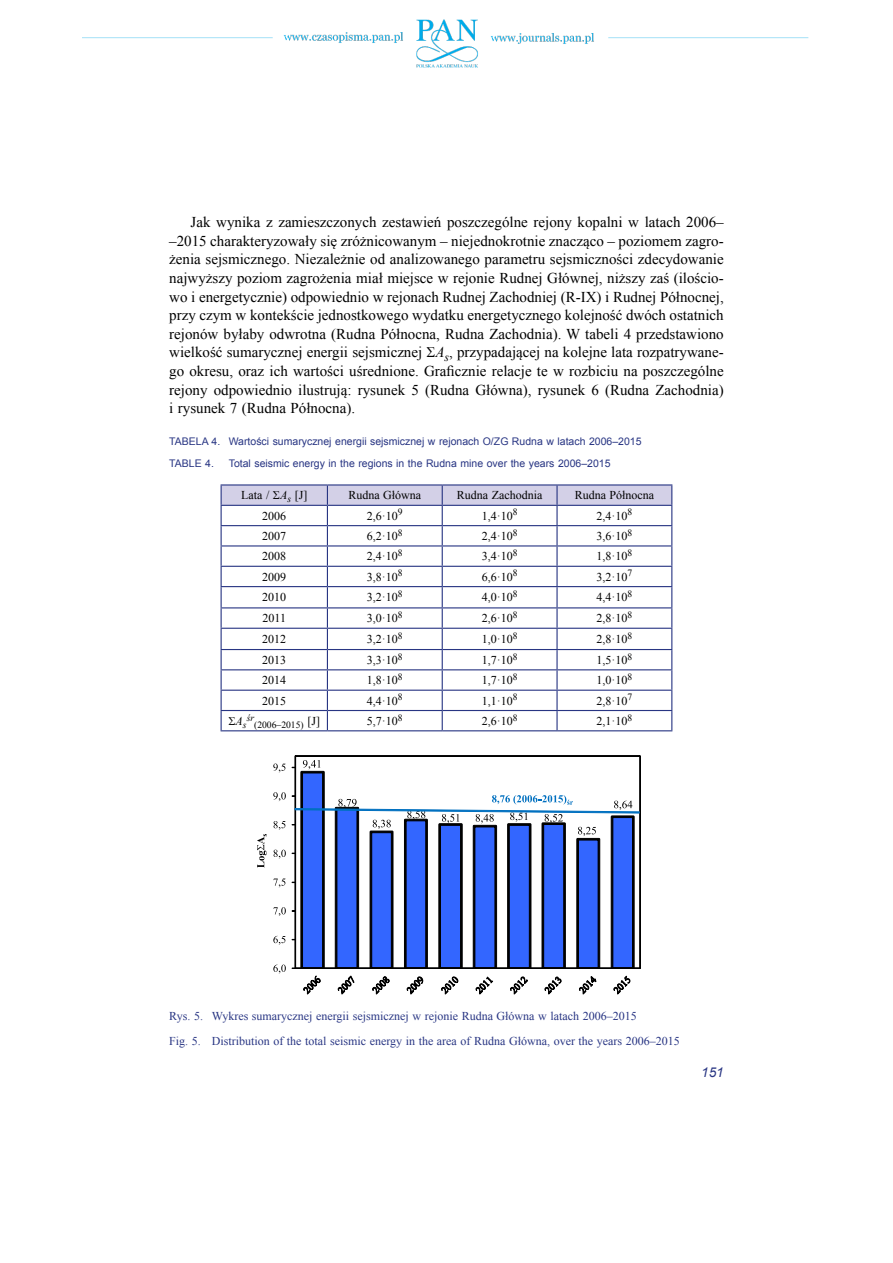
<style>
.page{position:relative;width:893px;height:1263px;background:#fff}
.page>*{position:absolute;margin:0;border:0;box-sizing:border-box;transform-origin:0 0}
.t1{font:15px/18.6px "Times New Roman";color:#000;text-align:justify}
.t2{font:italic 13.5px "Arial";color:#283583}
.t3{font:12px "Times New Roman";color:#000}
.t4{font:12px/25px "Times New Roman";color:#283583}
.t5{font:italic 12px "Times New Roman";color:#000}
.t6{font:10.5px "Arial";color:#283583}
.t7{font:9.6px "Times New Roman";color:#000}
.t8{font:italic 9.6px "Times New Roman";color:#000}
.s1{font-style:italic}
</style>
<div class="page">
<img style="left:82px;top:19px;width:727px;height:49px">
<hr style="left:221px;top:484px;width:106px;height:1px;background:#283583">
<hr style="left:327px;top:484px;width:115px;height:1px;background:#283583">
<hr style="left:442px;top:484px;width:115px;height:1px;background:#283583">
<hr style="left:557px;top:484px;width:115px;height:1px;background:#283583">
<hr style="left:221px;top:730px;width:106px;height:1px;background:#283583">
<hr style="left:327px;top:730px;width:115px;height:1px;background:#283583">
<hr style="left:442px;top:730px;width:115px;height:1px;background:#283583">
<hr style="left:557px;top:730px;width:115px;height:1px;background:#283583">
<svg style="left:294px;top:755px;width:347px;height:214px"></svg>
<hr style="left:295px;top:756px;width:1px;height:212px;background:#000">
<svg style="left:273px;top:964px;width:13px;height:9px"></svg>
<svg style="left:273px;top:936px;width:12px;height:9px"></svg>
<svg style="left:273px;top:907px;width:13px;height:9px"></svg>
<svg style="left:273px;top:878px;width:12px;height:9px"></svg>
<svg style="left:274px;top:850px;width:12px;height:9px"></svg>
<svg style="left:274px;top:821px;width:11px;height:9px"></svg>
<svg style="left:273px;top:792px;width:13px;height:9px"></svg>
<svg style="left:273px;top:763px;width:12px;height:9px"></svg>
<svg style="left:303px;top:975px;width:18px;height:19px"></svg>
<svg style="left:338px;top:975px;width:16px;height:19px"></svg>
<svg style="left:372px;top:976px;width:18px;height:18px"></svg>
<svg style="left:407px;top:976px;width:16px;height:19px"></svg>
<svg style="left:441px;top:977px;width:17px;height:17px"></svg>
<svg style="left:476px;top:976px;width:17px;height:18px"></svg>
<svg style="left:510px;top:976px;width:18px;height:18px"></svg>
<svg style="left:545px;top:976px;width:16px;height:18px"></svg>
<svg style="left:579px;top:976px;width:18px;height:18px"></svg>
<svg style="left:613px;top:976px;width:17px;height:18px"></svg>
<svg style="left:257px;top:834px;width:10px;height:34px"></svg>
<svg style="left:292px;top:760px;width:348px;height:209px"></svg>
<svg style="left:221px;top:485px;width:451px;height:245px"></svg>
<p class="t1" style="left:169px;top:213px;width:556px;text-indent:21px">Jak wynika z zamieszczonych zestawień poszczególne rejony kopalni w latach 2006– –2015 charakteryzowały się zróżnicowanym – niejednokrotnie znacząco – poziomem zagro&shy;żenia sejsmicznego. Niezależnie od analizowanego parametru sejsmiczności zdecydowanie najwyższy poziom zagrożenia miał miejsce w rejonie Rudnej Głównej, niższy zaś (ilościo&shy;wo i energetycznie) odpowiednio w rejonach Rudnej Zachodniej (R-IX) i Rudnej Północnej, przy czym w kontekście jednostkowego wydatku energetycznego kolejność dwóch ostatnich rejonów byłaby odwrotna (Rudna Północna, Rudna Zachodnia). W tabeli 4 przedstawiono wielkość sumarycznej energii sejsmicznej <span class="s1">A</span><sub>s</sub>, przypadającej na kolejne lata rozpatrywane&shy;go okresu, oraz ich wartości uśrednione. Graficznie relacje te w rozbiciu na poszczególne rejony odpowiednio ilustrują: rysunek 5 (Rudna Główna), rysunek 6 (Rudna Zachodnia) i rysunek 7 (Rudna Północna).</p>
<p class="t6" style="left:169px;top:435px;width:8px">Tab</p>
<p class="t6" style="left:189px;top:435px;width:454px">ela 4. Wartości sumarycznej energii sejsmicznej w rejonach O/ZG Rudna w latach 2006–2015</p>
<p class="t6" style="left:169px;top:457px;width:8px">Tab</p>
<p class="t6" style="left:189px;top:457px;width:423px">le 4. Total seismic energy in the regions in the Rudna mine over the years 2006–2015</p>
<p class="t3" style="left:241px;top:487px;width:68px">Lata / <span class="s1">A</span><sub>s</sub> [J]</p>
<p class="t3" style="left:348px;top:487px;width:74px">Rudna Główna</p>
<p class="t3" style="left:457px;top:487px;width:87px">Rudna Zachodnia</p>
<p class="t3" style="left:575px;top:487px;width:81px">Rudna Północna</p>
<p class="t3" style="left:262px;top:508px;width:25px">2006</p>
<p class="t3" style="left:367px;top:508px;width:37px">2,6·10<sup>9</sup></p>
<p class="t3" style="left:482px;top:507px;width:37px">1,4·10<sup>8</sup></p>
<p class="t3" style="left:597px;top:507px;width:37px">2,4·10<sup>8</sup></p>
<p class="t3" style="left:262px;top:528px;width:25px">2007</p>
<p class="t3" style="left:367px;top:528px;width:37px">6,2·10<sup>8</sup></p>
<p class="t3" style="left:482px;top:528px;width:37px">2,4·10<sup>8</sup></p>
<p class="t3" style="left:597px;top:528px;width:37px">3,6·10<sup>8</sup></p>
<p class="t3" style="left:262px;top:548px;width:25px">2008</p>
<p class="t3" style="left:367px;top:548px;width:37px">2,4·10<sup>8</sup></p>
<p class="t3" style="left:482px;top:548px;width:37px">3,4·10<sup>8</sup></p>
<p class="t3" style="left:597px;top:548px;width:37px">1,8·10<sup>8</sup></p>
<p class="t3" style="left:262px;top:568px;width:25px">2009</p>
<p class="t3" style="left:367px;top:568px;width:37px">3,8·10<sup>8</sup></p>
<p class="t3" style="left:482px;top:568px;width:37px">6,6·10<sup>8</sup></p>
<p class="t3" style="left:597px;top:568px;width:37px">3,2·10<sup>7</sup></p>
<p class="t3" style="left:262px;top:589px;width:25px">2010</p>
<p class="t3" style="left:367px;top:589px;width:37px">3,2·10<sup>8</sup></p>
<p class="t3" style="left:482px;top:589px;width:37px">4,0·10<sup>8</sup></p>
<p class="t3" style="left:597px;top:589px;width:37px">4,4·10<sup>8</sup></p>
<p class="t3" style="left:262px;top:610px;width:25px">2011</p>
<p class="t3" style="left:367px;top:610px;width:37px">3,0·10<sup>8</sup></p>
<p class="t3" style="left:482px;top:610px;width:37px">2,6·10<sup>8</sup></p>
<p class="t3" style="left:597px;top:610px;width:37px">2,8·10<sup>8</sup></p>
<p class="t3" style="left:262px;top:631px;width:25px">2012</p>
<p class="t3" style="left:367px;top:631px;width:37px">3,2·10<sup>8</sup></p>
<p class="t3" style="left:482px;top:631px;width:37px">1,0·10<sup>8</sup></p>
<p class="t3" style="left:597px;top:631px;width:37px">2,8·10<sup>8</sup></p>
<p class="t3" style="left:262px;top:652px;width:25px">2013</p>
<p class="t3" style="left:367px;top:652px;width:37px">3,3·10<sup>8</sup></p>
<p class="t3" style="left:482px;top:652px;width:37px">1,7·10<sup>8</sup></p>
<p class="t3" style="left:597px;top:652px;width:37px">1,5·10<sup>8</sup></p>
<p class="t3" style="left:262px;top:672px;width:25px">2014</p>
<p class="t3" style="left:367px;top:672px;width:37px">1,8·10<sup>8</sup></p>
<p class="t3" style="left:482px;top:672px;width:37px">1,7·10<sup>8</sup></p>
<p class="t3" style="left:597px;top:672px;width:37px">1,0·10<sup>8</sup></p>
<p class="t3" style="left:262px;top:692px;width:25px">2015</p>
<p class="t3" style="left:367px;top:692px;width:37px">4,4·10<sup>8</sup></p>
<p class="t3" style="left:482px;top:692px;width:37px">1,1·10<sup>8</sup></p>
<p class="t3" style="left:597px;top:692px;width:37px">2,8·10<sup>7</sup></p>
<p class="t5" style="left:236px;top:712px;width:13px">A<sub>s</sub></p>
<p class="t8" style="left:247px;top:711px;width:9px">śr</p>
<p class="t7" style="left:254px;top:718px;width:67px">(2006–2015) <sup>[J]</sup></p>
<p class="t3" style="left:367px;top:713px;width:37px">5,7·10<sup>8</sup></p>
<p class="t3" style="left:482px;top:713px;width:37px">2,6·10<sup>8</sup></p>
<p class="t3" style="left:597px;top:713px;width:37px">2,1·10<sup>8</sup></p>
<p class="t4" style="left:169px;top:1003px;width:512px">Rys. 5. Wykres sumarycznej energii sejsmicznej w rejonie Rudna Główna w latach 2006–2015<br>Fig. 5. Distribution of the total seismic energy in the area of Rudna Główna, over the years 2006–2015</p>
<p class="t2" style="left:701px;top:1064px;width:24px">151</p>
</div>
